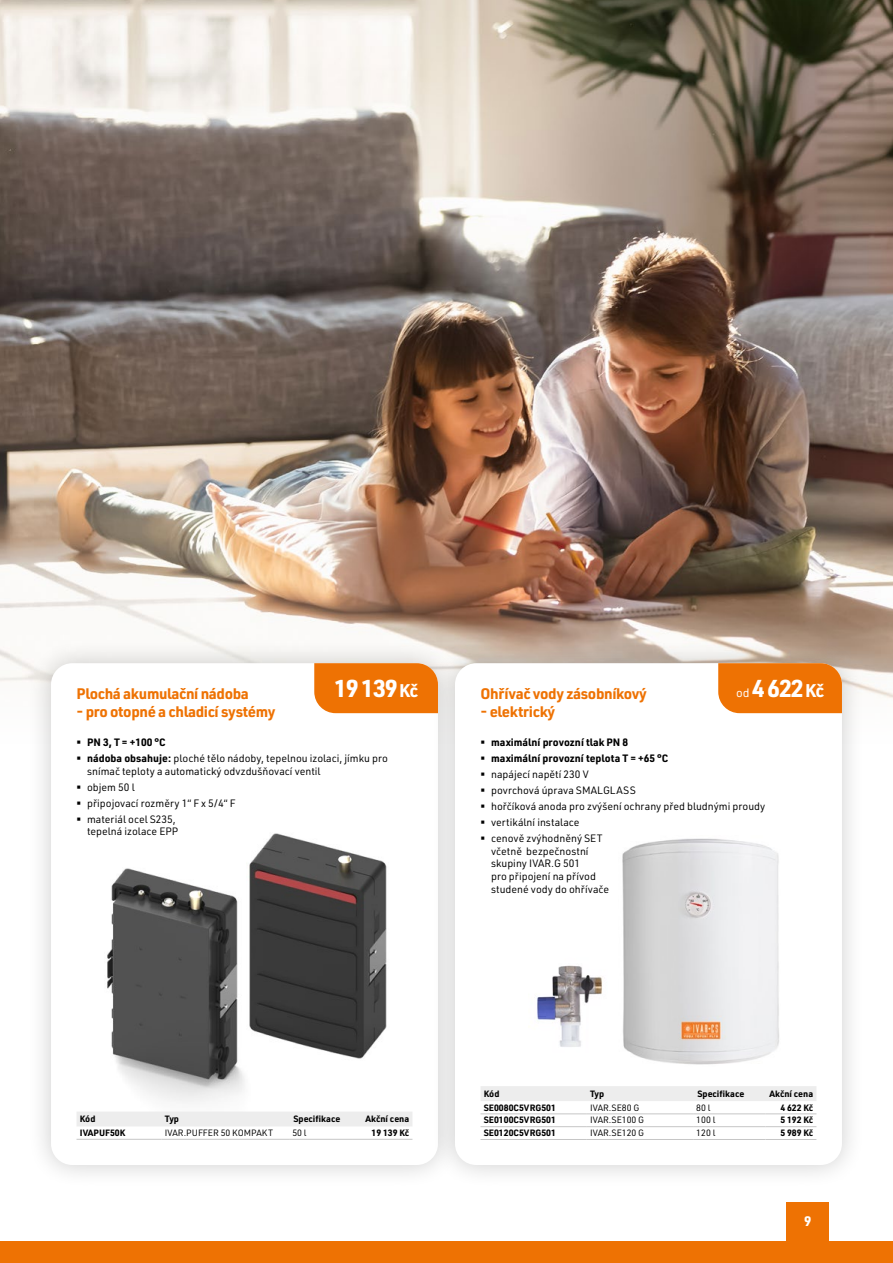
<style>
.page{position:relative;width:893px;height:1263px;background:#fff}
.page>*{position:absolute;margin:0;border:0;box-sizing:border-box;transform-origin:0 0}
.t1{font:700 24px "URWDIN";letter-spacing:-.05em;color:#fff}
.t2{font:700 15px "URWDIN";letter-spacing:-.025em;color:#ee7203}
.t3{font:700 13.5px "URWDIN";color:#fff}
.t4{font:10.5px/16px "URWDIN";color:#000}
.t5{font:700 10.5px/16px "URWDIN";color:#000}
.t6{font:700 9px "URWDIN";color:#000}
.t7{font:9px "URWDIN";color:#000}
.s1{font-size:18px}
.s2{font-weight:400;font-size:12px}
.s3{font-weight:700}
</style>
<div class="page">
<img style="left:0;top:0;width:893px;height:699px">
<div style="left:27px;top:639px;width:435px;height:550px;background:#000;opacity:.2"></div>
<div style="left:51px;top:663px;width:387px;height:502px;background:#fff;border-radius:21px"></div>
<div style="left:431px;top:639px;width:435px;height:550px;background:#000;opacity:.2"></div>
<div style="left:455px;top:663px;width:387px;height:502px;background:#fff;border-radius:21px"></div>
<div style="left:314px;top:663px;width:124px;height:50px;background:#ee7203"></div>
<div style="left:718px;top:663px;width:124px;height:50px;background:#ee7203"></div>
<img style="left:622px;top:838px;width:157px;height:227px">
<img style="left:537px;top:965px;width:65px;height:82px">
<img style="left:76px;top:868px;width:205px;height:272px">
<img style="left:247px;top:833px;width:140px;height:278px">
<div style="left:481px;top:1086px;width:335px;height:15px;background:#ededed"></div>
<hr style="left:480px;top:1113px;width:107px;height:1px;background:#c6c6c6">
<hr style="left:587px;top:1113px;width:106px;height:1px;background:#c6c6c6">
<hr style="left:693px;top:1113px;width:72px;height:1px;background:#c6c6c6">
<hr style="left:765px;top:1113px;width:51px;height:1px;background:#c6c6c6">
<hr style="left:480px;top:1126px;width:107px;height:1px;background:#c6c6c6">
<hr style="left:587px;top:1126px;width:106px;height:1px;background:#c6c6c6">
<hr style="left:693px;top:1126px;width:72px;height:1px;background:#c6c6c6">
<hr style="left:765px;top:1126px;width:51px;height:1px;background:#c6c6c6">
<hr style="left:480px;top:1139px;width:107px;height:1px;background:#c6c6c6">
<hr style="left:587px;top:1139px;width:106px;height:1px;background:#c6c6c6">
<hr style="left:693px;top:1139px;width:72px;height:1px;background:#c6c6c6">
<hr style="left:765px;top:1139px;width:51px;height:1px;background:#c6c6c6">
<div style="left:77px;top:1111px;width:335px;height:15px;background:#ededed"></div>
<hr style="left:77px;top:1139px;width:85px;height:1px;background:#c6c6c6">
<hr style="left:162px;top:1139px;width:127px;height:1px;background:#c6c6c6">
<hr style="left:289px;top:1139px;width:64px;height:1px;background:#c6c6c6">
<hr style="left:353px;top:1139px;width:59px;height:1px;background:#c6c6c6">
<div style="left:0;top:1242px;width:893px;height:21px;background:#ee7203"></div>
<div style="left:787px;top:1202px;width:42px;height:61px;background:#ee7203"></div>
<h2 class="t2" style="left:77px;top:684px;width:174px">Plochá akumulační nádoba</h2>
<h2 class="t2" style="left:77px;top:702px;width:200px">- pro otopné a chladicí systémy</h2>
<h1 class="t1" style="left:334px;top:672px;width:85px">19 139 <span class="s1">Kč</span></h1>
<h1 class="t1" style="left:736px;top:672px;width:90px"><span class="s2">od</span> 4 622 <span class="s1">Kč</span></h1>
<h2 class="t2" style="left:480px;top:684px;width:168px">Ohřívač vody zásobníkový</h2>
<h2 class="t2" style="left:480px;top:702px;width:76px">- elektrický</h2>
<p class="t4" style="left:87px;top:734px;width:302px"><span class="s3">PN 3, T = +100 °C<br>nádoba obsahuje:</span> ploché tělo nádoby, tepelnou izolaci, jímku pro</p>
<p class="t4" style="left:87px;top:763px;width:235px">snímač teploty a automatický odvzdušňovací ventil objem 50 l<br>připojovací rozměry 1“ F x 5/4“ F<br>materiál ocel S235,</p>
<p class="t4" style="left:87px;top:823px;width:93px">tepelná izolace EPP</p>
<p class="t5" style="left:491px;top:734px;width:179px">maximální provozní tlak PN 8 maximální provozní teplota T = +65 °C</p>
<p class="t4" style="left:491px;top:766px;width:276px">napájecí napětí 230 V<br>povrchová úprava SMALGLASS<br>hořčíková anoda pro zvýšení ochrany před bludnými proudy vertikální instalace<br>cenově zvýhodněný SET</p>
<p class="t4" style="left:491px;top:844px;width:120px;line-height:12.6px">včetně bezpečnostní skupiny IVAR.G 501<br>pro připojení na přívod studené vody do ohřívače</p>
<p class="t6" style="left:80px;top:1113px;width:17px">Kód</p>
<p class="t6" style="left:165px;top:1113px;width:16px">Typ</p>
<p class="t6" style="left:293px;top:1113px;width:49px">Specifikace</p>
<p class="t6" style="left:366px;top:1113px;width:45px">Akční cena</p>
<p class="t6" style="left:80px;top:1127px;width:47px">IVAPUF50K</p>
<p class="t7" style="left:165px;top:1127px;width:110px">IVAR.PUFFER 50 KOMPAKT</p>
<p class="t7" style="left:292px;top:1127px;width:16px">50 l</p>
<p class="t6" style="left:371px;top:1127px;width:39px">19 139 Kč</p>
<p class="t6" style="left:484px;top:1087px;width:17px">Kód</p>
<p class="t6" style="left:590px;top:1087px;width:16px">Typ</p>
<p class="t6" style="left:697px;top:1087px;width:49px">Specifikace</p>
<p class="t6" style="left:770px;top:1087px;width:45px">Akční cena</p>
<p class="t6" style="left:484px;top:1101px;width:74px">SE0080C5VRG501</p>
<p class="t7" style="left:590px;top:1101px;width:51px">IVAR.SE80 G</p>
<p class="t7" style="left:696px;top:1101px;width:16px">80 l</p>
<p class="t6" style="left:780px;top:1101px;width:34px">4 622 Kč</p>
<p class="t6" style="left:484px;top:1114px;width:74px">SE0100C5VRG501</p>
<p class="t7" style="left:590px;top:1114px;width:56px">IVAR.SE100 G</p>
<p class="t7" style="left:696px;top:1114px;width:21px">100 l</p>
<p class="t6" style="left:780px;top:1114px;width:34px">5 192 Kč</p>
<p class="t6" style="left:484px;top:1127px;width:74px">SE0120C5VRG501</p>
<p class="t7" style="left:590px;top:1127px;width:56px">IVAR.SE120 G</p>
<p class="t7" style="left:696px;top:1127px;width:21px">120 l</p>
<p class="t6" style="left:780px;top:1127px;width:34px">5 989 Kč</p>
<p class="t3" style="left:804px;top:1212px;width:9px">9</p>
</div>
